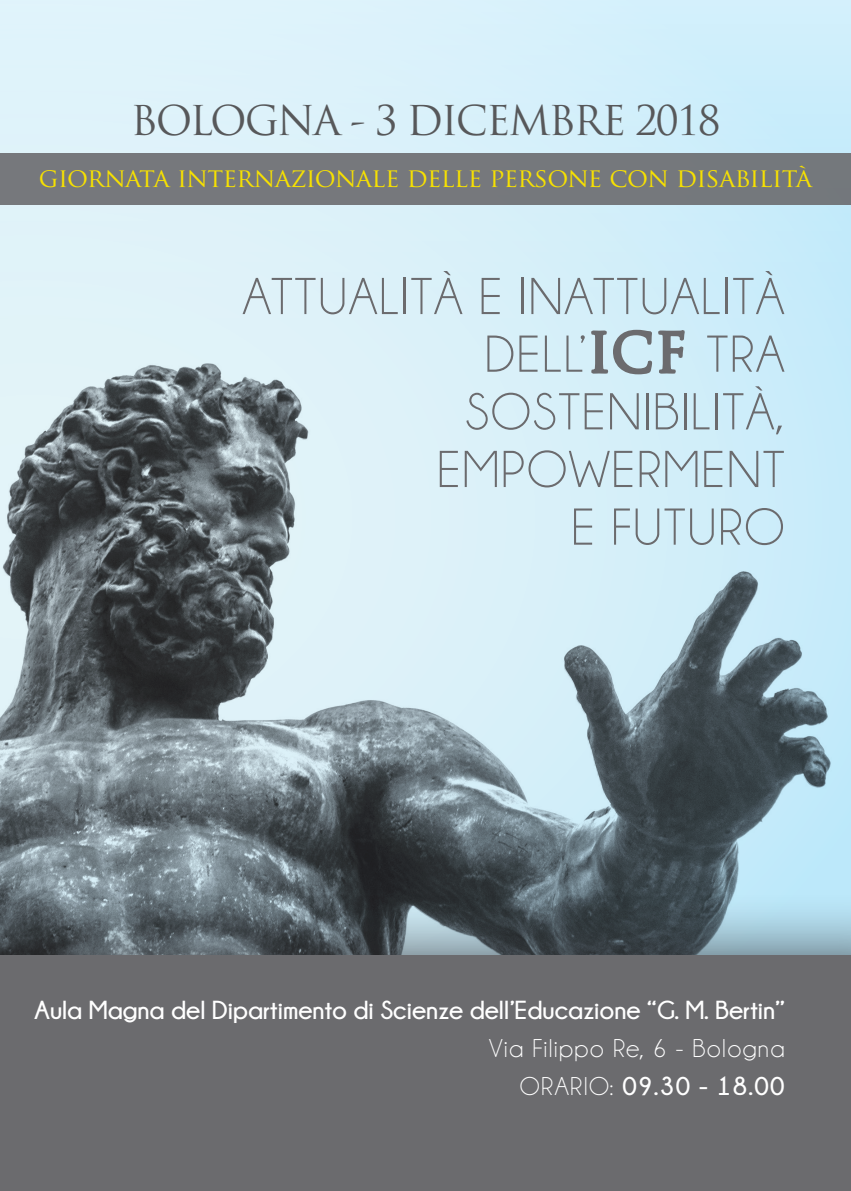
<style>
.page{position:relative;width:851px;height:1191px;background:#fff}
.page>*{position:absolute;margin:0;border:0;box-sizing:border-box;transform-origin:0 0}
.t1{font:52.4px/57.6px "Champagne&Limousines";letter-spacing:.03em;color:#6b6b6e;text-align:right}
.t2{font:40px "Trajan Pro";letter-spacing:-.05em;color:#57585a}
.t3{font:700 26px "Champagne&Limousines";color:#fff}
.t4{font:26px "Trajan Pro";letter-spacing:-.02em;color:#f7e101}
.t5{font:26px/38px "Champagne&Limousines";letter-spacing:.05em;color:#fff;text-align:right}
.s1{font-family:"Trajan Pro"}
.s2{font-weight:700}
</style>
<div class="page">
<svg style="left:0;top:0;width:850px;height:81px;background:#d9f1fa"></svg>
<img style="left:0;top:81px;width:850px;height:810px">
<div style="left:0;top:153px;width:850px;height:51px;background:#76787c"></div>
<div style="left:0;top:891px;width:850px;height:300px;background:#231f20;opacity:.75"></div>
<div style="left:0;top:955px;width:850px;height:236px;background:#6b6b6e"></div>
<svg style="left:589px;top:328px;width:97px;height:52px;background:#b2c5cd"></svg>
<p class="t2" style="left:130px;top:95px;width:591px">BOLOGNA - 3 DICEMBRE 2018</p>
<p class="t4" style="left:39px;top:161px;width:774px">giornata internazionale delle persone con disabilità</p>
<p class="t1" style="left:242px;top:268px;width:543px">ATTUALITÀ E INATTUALITÀ<br>DELL’<span class="s1">ICF</span> TRA<br>SOSTENIBILITÀ,<br>EMPOWERMENT<br>E FUTURO</p>
<p class="t3" style="left:35px;top:995px;width:751px">Aula Magna del Dipartimento di Scienze dell’Educazione “G. M. Bertin”</p>
<p class="t5" style="left:489px;top:1029px;width:297px">Via Filippo Re, 6 - Bologna<br>ORARIO: <span class="s2">09.30 - 18.00</span></p>
</div>
